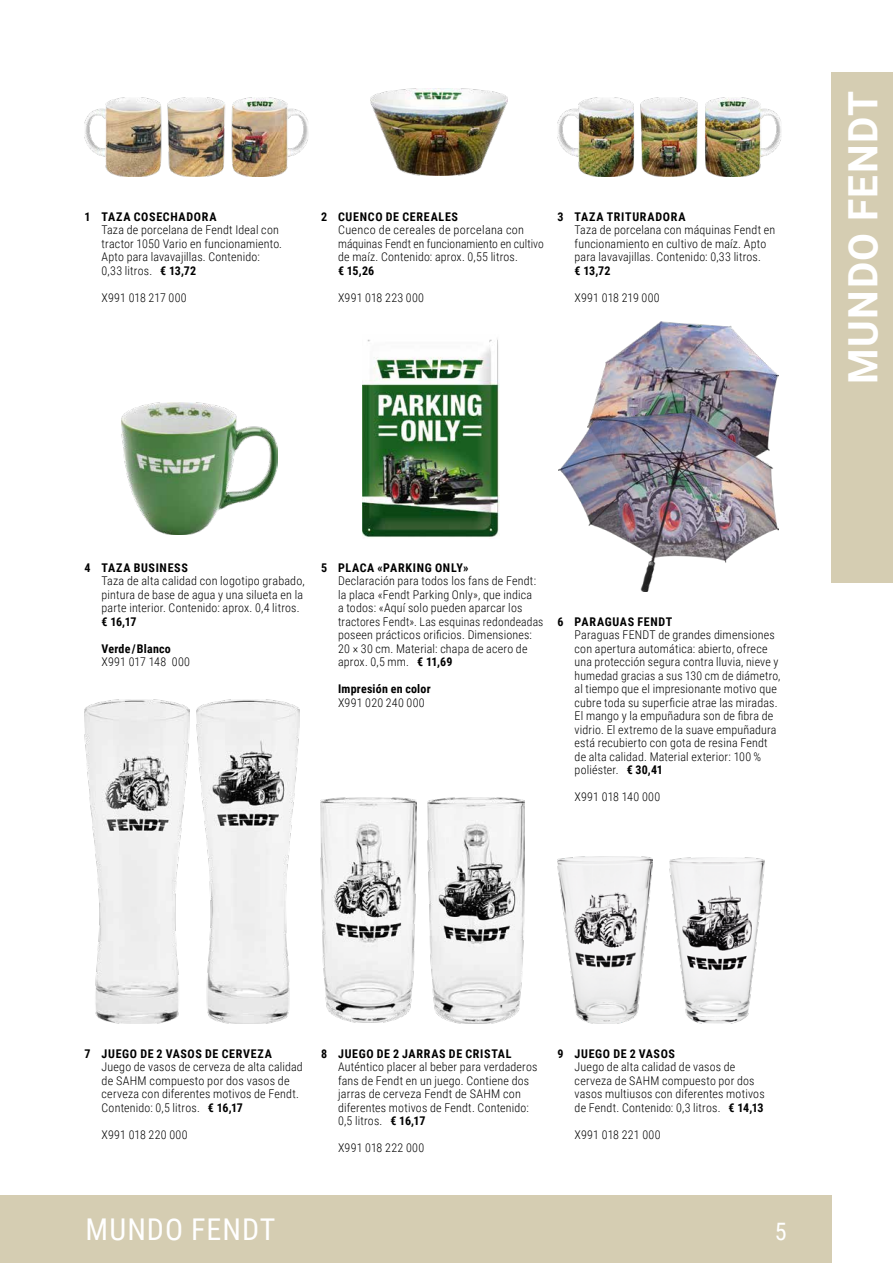
<style>
.page{position:relative;width:893px;height:1263px;background:#fff}
.page>*{position:absolute;margin:0;border:0;box-sizing:border-box;transform-origin:0 0}
.t1{font:700 40.5px "Roboto";letter-spacing:.04em;color:#fff}
.t2{font:30px "Roboto Condensed";letter-spacing:.035em;color:#fff}
.t3{font:24px "Roboto Condensed";color:#fff}
.t4{font:300 12px/13.5px "Roboto Condensed";letter-spacing:.015em;color:#000}
.t5{font:700 12px "Roboto Condensed";letter-spacing:.055em;color:#000}
.t6{font:700 12px "Roboto Condensed";letter-spacing:.02em;color:#000}
.s1{font-weight:700}
</style>
<div class="page">
<img style="left:85px;top:699px;width:104px;height:324px">
<img style="left:196px;top:699px;width:103px;height:324px">
<img style="left:121px;top:403px;width:157px;height:131px">
<img style="left:558px;top:857px;width:94px;height:166px">
<img style="left:669px;top:857px;width:95px;height:166px">
<img style="left:370px;top:89px;width:137px;height:86px">
<img style="left:428px;top:797px;width:96px;height:226px">
<img style="left:320px;top:797px;width:97px;height:225px">
<img style="left:85px;top:98px;width:223px;height:78px">
<img style="left:557px;top:98px;width:225px;height:79px">
<img style="left:592px;top:321px;width:187px;height:91px">
<img style="left:558px;top:412px;width:220px;height:180px">
<img style="left:362px;top:339px;width:138px;height:199px">
<div style="left:0;top:1195px;width:831px;height:68px;background:#d5cdb2"></div>
<div style="left:831px;top:72px;width:62px;height:511px;background:#d5cdb2"></div>
<p class="t5" style="left:85px;top:208px;width:133px">1 TAZA COSECHADORA</p>
<p class="t4" style="left:102px;top:223px;width:182px">Taza de porcelana de Fendt Ideal con tractor 1050 Vario en funcionamiento.<br>Apto para lavavajillas. Contenido:<br>0,33 litros. <span class="s1">€ 13,72</span></p>
<p class="t4" style="left:102px;top:290px;width:87px">X991 018 217 000</p>
<p class="t5" style="left:321px;top:208px;width:139px">2 CUENCO DE CEREALES</p>
<p class="t4" style="left:338px;top:223px;width:207px">Cuenco de cereales de porcelana con máquinas Fendt en funcionamiento en cultivo de maíz. Contenido: aprox. 0,55 litros.</p>
<p class="t5" style="left:338px;top:262px;width:38px">€ 15,26</p>
<p class="t4" style="left:338px;top:290px;width:88px">X991 018 223 000</p>
<p class="t5" style="left:558px;top:208px;width:130px">3 TAZA TRITURADORA</p>
<p class="t4" style="left:575px;top:223px;width:202px">Taza de porcelana con máquinas Fendt en funcionamiento en cultivo de maíz. Apto para lavavajillas. Contenido: 0,33 litros.</p>
<p class="t5" style="left:575px;top:262px;width:37px">€ 13,72</p>
<p class="t4" style="left:575px;top:290px;width:87px">X991 018 219 000</p>
<h1 class="t1" style="left:835px;top:384px;width:294px;rotate:-90deg">MUNDO FENDT</h1>
<p class="t5" style="left:85px;top:559px;width:105px">4 TAZA BUSINESS</p>
<p class="t4" style="left:102px;top:574px;width:205px">Taza de alta calidad con logotipo grabado, pintura de base de agua y una silueta en la parte interior. Contenido: aprox. 0,4 litros.</p>
<p class="t5" style="left:102px;top:613px;width:36px">€ 16,17</p>
<p class="t6" style="left:102px;top:640px;width:71px">Verde / Blanco</p>
<p class="t4" style="left:102px;top:655px;width:90px">X991 017 148 000</p>
<p class="t5" style="left:321px;top:559px;width:149px">5 PLACA «PARKING ONLY»</p>
<p class="t4" style="left:338px;top:574px;width:207px">Declaración para todos los fans de Fendt: la placa «Fendt Parking Only», que indica<br>a todos: «Aquí solo pueden aparcar los tractores Fendt». Las esquinas redondeadas poseen prácticos orificios. Dimensiones:<br>20 × 30 cm. Material: chapa de acero de aprox. 0,5 mm. <span class="s1">€ 11,69</span></p>
<p class="t6" style="left:338px;top:681px;width:94px">Impresión en color</p>
<p class="t4" style="left:338px;top:695px;width:88px">X991 020 240 000</p>
<p class="t5" style="left:558px;top:613px;width:116px">6 PARAGUAS FENDT</p>
<p class="t4" style="left:575px;top:628px;width:207px">Paraguas FENDT de grandes dimensiones con apertura automática: abierto, ofrece una protección segura contra lluvia, nieve y humedad gracias a sus 130 cm de diámetro, al tiempo que el impresionante motivo que cubre toda su superficie atrae las miradas.<br>El mango y la empuñadura son de fibra de vidrio. El extremo de la suave empuñadura está recubierto con gota de resina Fendt de alta calidad. Material exterior: 100 % poliéster. <span class="s1">€ 30,41</span></p>
<p class="t4" style="left:575px;top:790px;width:87px">X991 018 140 000</p>
<p class="t5" style="left:85px;top:1045px;width:189px">7 JUEGO DE 2 VASOS DE CERVEZA</p>
<p class="t4" style="left:102px;top:1060px;width:203px">Juego de vasos de cerveza de alta calidad de SAHM compuesto por dos vasos de cerveza con diferentes motivos de Fendt.<br>Contenido: 0,5 litros. <span class="s1">€ 16,17</span></p>
<p class="t4" style="left:102px;top:1127px;width:88px">X991 018 220 000</p>
<p class="t5" style="left:321px;top:1045px;width:192px">8 JUEGO DE 2 JARRAS DE CRISTAL</p>
<p class="t4" style="left:338px;top:1060px;width:201px">Auténtico placer al beber para verdaderos fans de Fendt en un juego. Contiene dos jarras de cerveza Fendt de SAHM con diferentes motivos de Fendt. Contenido:<br>0,5 litros. <span class="s1">€ 16,17</span></p>
<p class="t4" style="left:338px;top:1141px;width:88px">X991 018 222 000</p>
<p class="t5" style="left:558px;top:1045px;width:119px">9 JUEGO DE 2 VASOS</p>
<p class="t4" style="left:575px;top:1060px;width:192px">Juego de alta calidad de vasos de cerveza de SAHM compuesto por dos vasos multiusos con diferentes motivos de Fendt. Contenido: 0,3 litros. <span class="s1">€ 14,13</span></p>
<p class="t4" style="left:575px;top:1127px;width:87px">X991 018 221 000</p>
<h2 class="t2" style="left:86px;top:1208px;width:191px">MUNDO FENDT</h2>
<h3 class="t3" style="left:775px;top:1214px;width:13px">5</h3>
</div>
